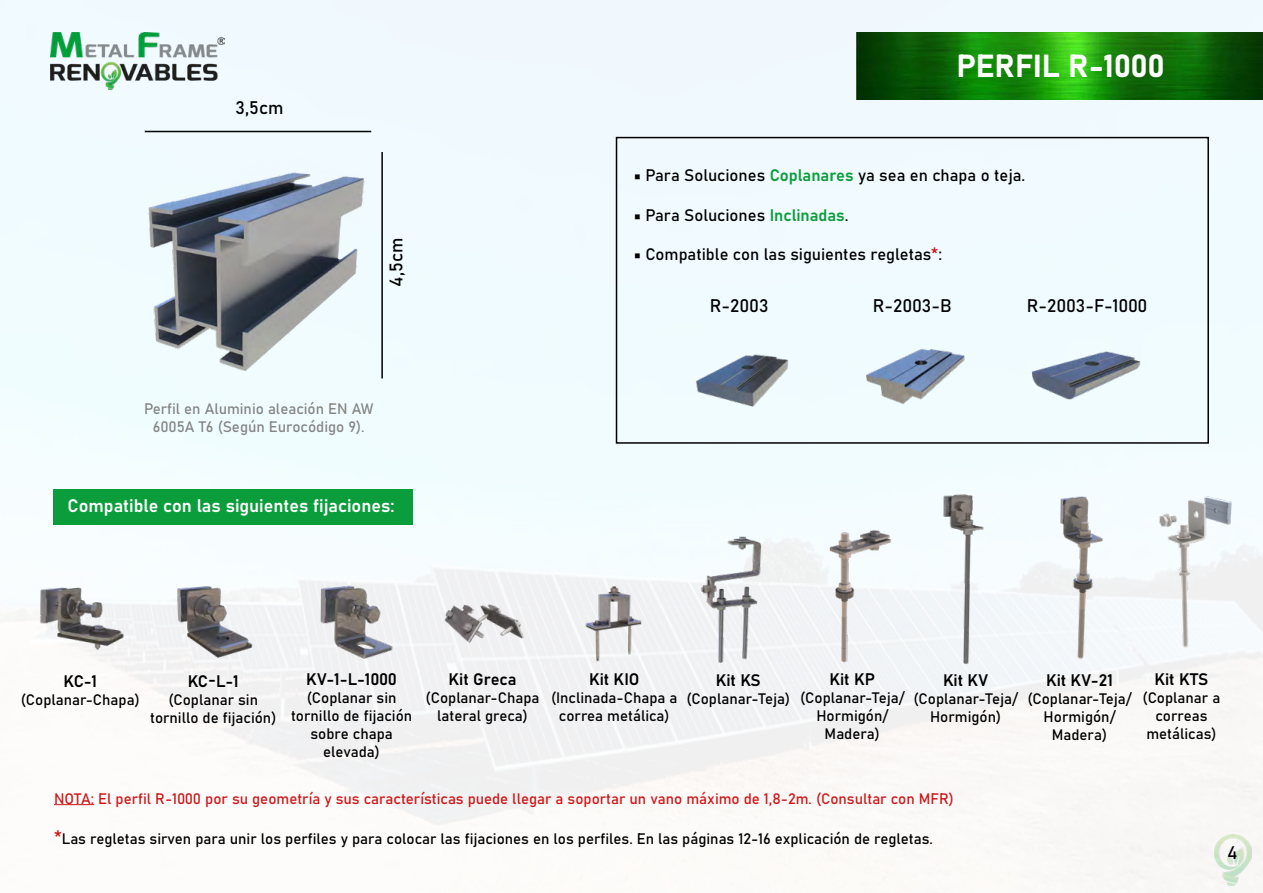
<style>
.page{position:relative;width:1263px;height:893px;background:#fff}
.page>*{position:absolute;margin:0;border:0;box-sizing:border-box;transform-origin:0 0}
.t1{font:31.5px "Bahnschrift";color:#fff}
.t2{font:18px "Bahnschrift";letter-spacing:-.005em;color:#000}
.t3{font:18px "Bahnschrift";color:#fff}
.t4{font:16.5px "Bahnschrift";color:#000}
.t5{font:15px/18px "Bahnschrift";color:#000;text-align:center}
.t6{font:15px "Bahnschrift";color:#cd1719}
.t7{font:15px/18px "Bahnschrift";color:#858584;text-align:center}
.s1{font-family:"Minion Pro"}
.s2{color:#0b9d3b}
.s3{color:#cd1719}
.s4{font-size:18px;color:#cd1719}
</style>
<div class="page">
<img style="left:0;top:0;width:1263px;height:893px">
<img style="left:857px;top:33px;width:406px;height:67px">
<div style="left:53px;top:489px;width:359px;height:36px;background:#0b9d3b"></div>
<hr style="left:145px;top:131px;width:226px;height:1px;background:#000">
<hr style="left:381px;top:152px;width:2px;height:226px;background:#000">
<hr style="left:54px;top:804px;width:40px;height:1px;background:#cd1719">
<img style="left:1135px;top:481px;width:118px;height:178px">
<img style="left:1214px;top:834px;width:37px;height:51px">
<div style="left:616px;top:137px;width:593px;height:307px;border:2px solid #000"></div>
<img style="left:1024px;top:327px;width:124px;height:96px">
<img style="left:136px;top:157px;width:238px;height:217px">
<img style="left:671px;top:339px;width:141px;height:79px">
<img style="left:863px;top:335px;width:102px;height:79px">
<img style="left:21px;top:564px;width:125px;height:105px">
<img style="left:143px;top:570px;width:132px;height:102px">
<img style="left:412px;top:563px;width:141px;height:109px">
<img style="left:574px;top:570px;width:81px;height:99px">
<img style="left:685px;top:522px;width:107px;height:149px">
<img style="left:925px;top:488px;width:77px;height:186px">
<img style="left:1031px;top:492px;width:97px;height:178px">
<img style="left:813px;top:523px;width:98px;height:147px">
<img style="left:51px;top:33px;width:173px;height:57px">
<img style="left:294px;top:570px;width:123px;height:103px">
<p class="t2" style="left:236px;top:94px;width:49px">3,5cm</p>
<p class="t2" style="left:382px;top:286px;width:50px;rotate:-90deg">4,5cm</p>
<p class="t7" style="left:144px;top:398px;width:231px">Perfil en Aluminio aleación EN AW<br>6005A T6 (Según Eurocódigo 9).</p>
<p class="t3" style="left:68px;top:492px;width:328px">Compatible con las siguientes fijaciones:</p>
<h1 class="t1" style="left:956px;top:42px;width:210px">PERFIL R-1000</h1>
<p class="t4" style="left:634px;top:163px;width:393px"><span class="s1">■</span> Para Soluciones <span class="s2">Coplanares</span> ya sea en chapa o teja.</p>
<p class="t4" style="left:634px;top:202px;width:216px"><span class="s1">■</span> Para Soluciones <span class="s2">Inclinadas</span>.</p>
<p class="t4" style="left:634px;top:242px;width:309px"><span class="s1">■</span> Compatible con las siguientes regletas<span class="s3">*</span>:</p>
<p class="t2" style="left:710px;top:292px;width:60px">R-2003</p>
<p class="t2" style="left:873px;top:292px;width:80px">R-2003-B</p>
<p class="t2" style="left:1027px;top:292px;width:122px">R-2003-F-1000</p>
<p class="t4" style="left:64px;top:668px;width:35px">KC-1</p>
<p class="t5" style="left:21px;top:689px;width:121px">(Coplanar-Chapa)</p>
<p class="t4" style="left:188px;top:668px;width:52px">KC-L-1</p>
<p class="t5" style="left:150px;top:689px;width:128px">(Coplanar sin tornillo de fijación)</p>
<p class="t4" style="left:306px;top:667px;width:92px">KV-1-L-1000</p>
<p class="t5" style="left:291px;top:688px;width:123px">(Coplanar sin tornillo de fijación sobre chapa elevada)</p>
<p class="t4" style="left:449px;top:667px;width:69px">Kit Greca</p>
<p class="t5" style="left:426px;top:688px;width:115px">(Coplanar-Chapa lateral greca)</p>
<p class="t4" style="left:589px;top:667px;width:52px">Kit KIO</p>
<p class="t5" style="left:551px;top:688px;width:128px">(Inclinada-Chapa a correa metálica)</p>
<p class="t4" style="left:716px;top:668px;width:46px">Kit KS</p>
<p class="t5" style="left:686px;top:689px;width:105px">(Coplanar-Teja)</p>
<p class="t4" style="left:829px;top:667px;width:47px">Kit KP</p>
<p class="t5" style="left:800px;top:688px;width:106px">(Coplanar-Teja/<br>Hormigón/<br>Madera)</p>
<p class="t4" style="left:943px;top:668px;width:47px">Kit KV</p>
<p class="t5" style="left:913px;top:689px;width:106px">(Coplanar-Teja/<br>Hormigón)</p>
<p class="t4" style="left:1046px;top:668px;width:68px">Kit KV-21</p>
<p class="t5" style="left:1027px;top:689px;width:106px">(Coplanar-Teja/<br>Hormigón/<br>Madera)</p>
<p class="t4" style="left:1154px;top:667px;width:55px">Kit KTS</p>
<p class="t5" style="left:1142px;top:688px;width:79px">(Coplanar a correas metálicas)</p>
<p class="t6" style="left:54px;top:787px;width:901px">NOTA: El perfil R-1000 por su geometría y sus características puede llegar a soportar un vano máximo de 1,8-2m. (Consultar con MFR)</p>
<p class="t5" style="left:54px;top:828px;width:880px"><span class="s4">*</span>Las regletas sirven para unir los perfiles y para colocar las fijaciones en los perfiles. En las páginas 12-16 explicación de regletas.</p>
<p class="t2" style="left:1227px;top:839px;width:12px">4</p>
</div>
